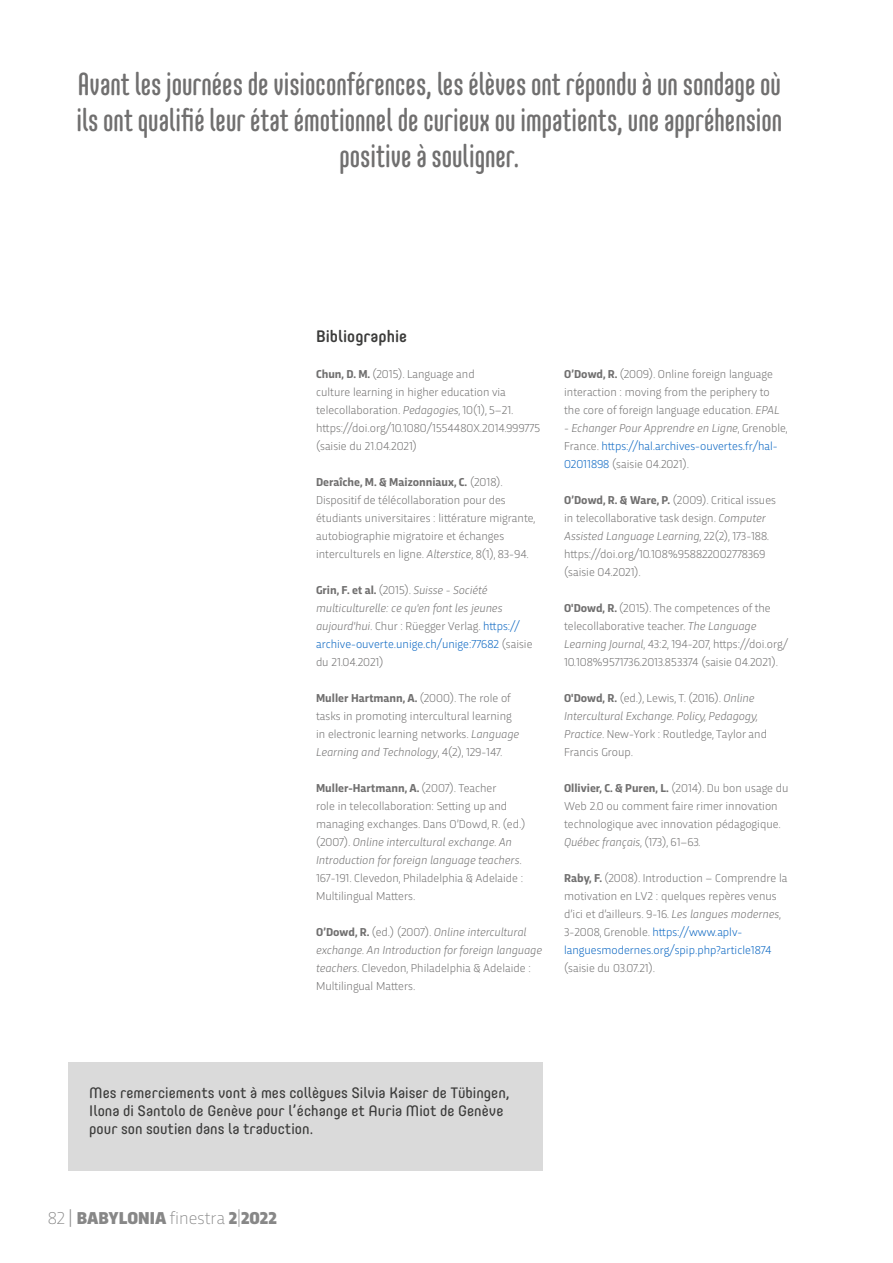
<style>
.page{position:relative;width:893px;height:1263px;background:#fff}
.page>*{position:absolute;margin:0;border:0;box-sizing:border-box;transform-origin:0 0}
.t1{font:500 31.5px/36px "Core Mellow 59 Cp";color:#706f6f;text-align:center}
.t2{font:900 18px "Trasandina";color:#878787}
.t3{font:500 16.5px "Core Mellow 55";color:#3c3c3b}
.t4{font:15px/18px "Core Mellow 45";color:#3c3c3b}
.t5{font:300 12px/18px "Trasandina";color:#706f6f}
.t6{font:italic 300 12px/18px "Trasandina";color:#706f6f}
.t7{font:300 12px/18px "Trasandina";color:#0563c1}
.s1{font-weight:700}
.s2{font-style:italic}
.s3{font-weight:700;font-style:normal}
.s4{font-style:normal}
.s5{font-style:normal;color:#0563c1}
.s6{font-style:italic;color:#706f6f}
.s7{color:#706f6f}
.s8{color:#0563c1}
.s9{font-weight:200}
.s10{font-weight:300}
</style>
<div class="page">
<div style="left:68px;top:1062px;width:475px;height:108px;background:#dadada"></div>
<h1 class="t1" style="left:77px;top:65px;width:707px">Avant les journées de visioconférences, les élèves ont répondu à un sondage où ils ont qualifié leur état émotionnel de curieux ou impatients, une appréhension positive à souligner.</h1>
<h3 class="t3" style="left:316px;top:324px;width:93px">Bibliographie</h3>
<p class="t5" style="left:316px;top:364px;width:226px"><span class="s1">Chun, D. M.</span> (2015). Language and<br>culture learning in higher education via telecollaboration. <span class="s2">Pedagogies</span>, 10(1), 5–21. https://doi.org/10.1080/1554480X.2014.999775 (saisie du 21.04.2021)</p>
<p class="t5" style="left:316px;top:472px;width:221px"><span class="s1">Deraîche, M. &amp; Maizonniaux, C.</span> (2018).<br>Dispositif de télécollaboration pour des étudiants universitaires : littérature migrante, autobiographie migratoire et échanges interculturels en ligne. <span class="s2">Alterstice</span>, 8(1), 83-94.</p>
<p class="t6" style="left:316px;top:580px;width:218px"><span class="s3">Grin, F. et al.</span> <span class="s4">(2015).</span> Suisse - Société multiculturelle: ce qu'en font les jeunes aujourd'hui<span class="s4">. Chur : Rüegger Verlag.</span> <span class="s5">https:// archive-ouverte.unige.ch/unige:77682</span> <span class="s4">(saisie du 21.04.2021)</span></p>
<p class="t5" style="left:316px;top:688px;width:205px"><span class="s1">Muller Hartmann, A.</span> (2000). The role of tasks in promoting intercultural learning in electronic learning networks. <span class="s2">Language Learning and Technology</span>, 4(2), 129-147.</p>
<p class="t5" style="left:316px;top:778px;width:211px"><span class="s1">Muller-Hartmann, A.</span> (2007). Teacher<br>role in telecollaboration: Setting up and managing exchanges. Dans O’Dowd, R. (ed.) (2007). <span class="s2">Online intercultural exchange. An Introduction for foreign language teachers</span>.<br>167-191. Clevedon, Philadelphia &amp; Adelaide :<br>Multilingual Matters.</p>
<p class="t6" style="left:316px;top:922px;width:227px"><span class="s3">O’Dowd, R.</span> <span class="s4">(ed.) (2007).</span> Online intercultural exchange. An Introduction for foreign language teachers<span class="s4">. Clevedon, Philadelphia &amp; Adelaide :<br>Multilingual Matters.</span></p>
<p class="t5" style="left:564px;top:364px;width:217px"><span class="s1">O’Dowd, R.</span> (2009). Online foreign language interaction : moving from the periphery to the core of foreign language education. <span class="s2">EPAL</span></p>
<p class="t7" style="left:564px;top:418px;width:225px"><span class="s6">- Echanger Pour Apprendre en Ligne</span><span class="s7">, Grenoble,<br>France.</span> https://hal.archives-ouvertes.fr/hal-<br>02011898 <span class="s7">(saisie 04.2021).</span></p>
<p class="t5" style="left:564px;top:490px;width:213px"><span class="s1">O’Dowd, R. &amp; Ware, P.</span> (2009). Critical issues in telecollaborative task design. <span class="s2">Computer Assisted Language Learning</span>, 22(2), 173-188. https://doi.org/10.1080/0958822002778369 (saisie 04.2021).</p>
<p class="t5" style="left:564px;top:598px;width:225px"><span class="s1">O'Dowd, R.</span> (2015). The competences of the telecollaborative teacher. <span class="s2">The Language Learning Journal</span>, 43:2, 194-207, https://doi.org/ 10.1080/09571736.2013.853374 (saisie 04.2021).</p>
<p class="t5" style="left:564px;top:688px;width:204px"><span class="s1">O'Dowd, R.</span> (ed.), Lewis, T. (2016). <span class="s2">Online Intercultural Exchange. Policy, Pedagogy, Practice</span>. New-York : Routledge, Taylor and Francis Group.</p>
<p class="t5" style="left:564px;top:778px;width:226px"><span class="s1">Ollivier, C. &amp; Puren, L.</span> (2014). Du bon usage du Web 2.0 ou comment faire rimer innovation technologique avec innovation pédagogique.<br><span class="s2">Québec français</span>, (173), 61–63.</p>
<p class="t5" style="left:564px;top:868px;width:225px"><span class="s1">Raby, F.</span> (2008). Introduction – Comprendre la motivation en LV2 : quelques repères venus d’ici et d’ailleurs. 9-16. <span class="s2">Les langues modernes</span>, 3-2008, Grenoble. <span class="s8">https://www.aplv&shy;languesmodernes.org/spip.php?article1874</span></p>
<p class="t5" style="left:564px;top:958px;width:93px">(saisie du 03.07.21).</p>
<p class="t4" style="left:89px;top:1083px;width:422px">Mes remerciements vont à mes collègues Silvia Kaiser de Tübingen,<br>Ilona di Santolo de Genève pour l’échange et Auria Miot de Genève pour son soutien dans la traduction.</p>
<h2 class="t2" style="left:48px;top:1205px;width:230px"><span class="s9">82</span> <span class="s10">|</span> BABYLONIA <span class="s9">finestra</span> 2<span class="s9">|</span>2022</h2>
</div>
